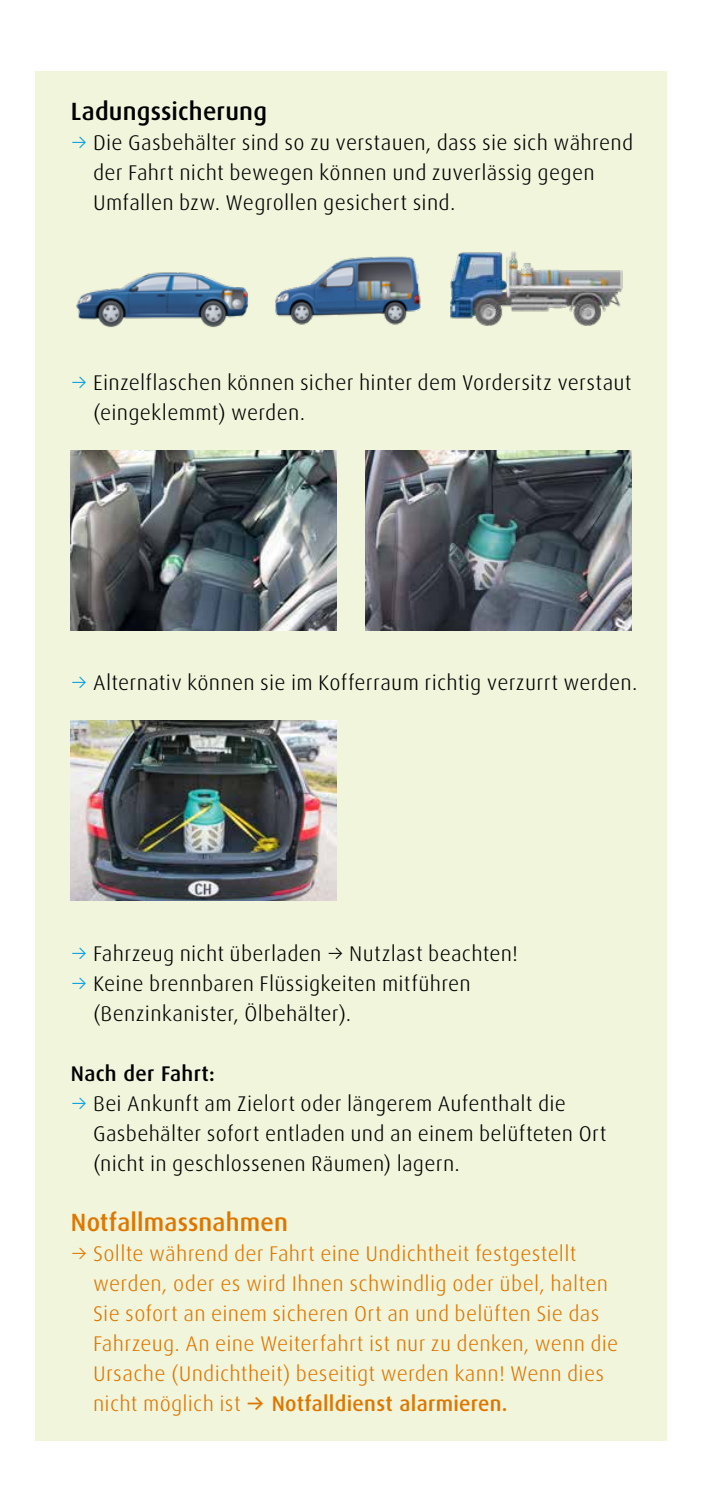
<style>
.page{position:relative;width:702px;height:1489px;background:#fff}
.page>*{position:absolute;margin:0;border:0;box-sizing:border-box;transform-origin:0 0}
.t1{font:500 25px "Linde Dax Global";letter-spacing:.005em;color:#de7700}
.t2{font:500 25px "Linde Dax Global";letter-spacing:.005em;color:#000}
.t3{font:300 21.25px/30px "Linde Dax Global";letter-spacing:.01em;color:#000}
.t4{font:300 21.25px/30px "Linde Dax Global";letter-spacing:.01em;color:#de7700}
.t5{font:500 21.25px "Linde Dax Global";letter-spacing:.015em;color:#000}
.s1{color:#009ee3}
.s2{font-weight:500}
</style>
<div class="page">
<div style="left:35px;top:71px;width:631px;height:1369px;background:#f1f5dc"></div>
<img style="left:275px;top:256px;width:146px;height:69px">
<img style="left:450px;top:251px;width:173px;height:75px">
<img style="left:76px;top:272px;width:173px;height:55px">
<img style="left:71px;top:720px;width:266px;height:180px">
<img style="left:71px;top:450px;width:266px;height:180px">
<img style="left:365px;top:450px;width:267px;height:180px">
<p class="t2" style="left:71px;top:97px;width:197px">Ladungssicherung</p>
<p class="t3" style="left:93px;top:128px;width:541px;text-indent:-22px"><span class="s1">→</span> Die Gasbehälter sind so zu verstauen, dass sie sich während der Fahrt nicht bewegen können und zuverlässig gegen<br>Umfallen bzw. Wegrollen gesichert sind.</p>
<p class="t3" style="left:93px;top:368px;width:540px;text-indent:-22px"><span class="s1">→</span> Einzelflaschen können sicher hinter dem Vordersitz verstaut (eingeklemmt) werden.</p>
<p class="t3" style="left:71px;top:668px;width:568px"><span class="s1">→</span> Alternativ können sie im Kofferraum richtig verzurrt werden.</p>
<p class="t3" style="left:71px;top:938px;width:448px"><span class="s1">→</span> Fahrzeug nicht überladen → Nutzlast beachten!</p>
<p class="t3" style="left:93px;top:968px;width:379px;text-indent:-22px"><span class="s1">→</span> Keine brennbaren Flüssigkeiten mitführen (Benzinkanister, Ölbehälter).</p>
<p class="t5" style="left:71px;top:1060px;width:145px">Nach der Fahrt:</p>
<p class="t3" style="left:93px;top:1088px;width:515px;text-indent:-22px"><span class="s1">→</span> Bei Ankunft am Zielort oder längerem Aufenthalt die<br>Gasbehälter sofort entladen und an einem belüfteten Ort (nicht in geschlossenen Räumen) lagern.</p>
<p class="t1" style="left:71px;top:1207px;width:218px">Notfallmassnahmen</p>
<p class="t4" style="left:93px;top:1238px;width:527px;text-indent:-22px">→ Sollte während der Fahrt eine Undichtheit festgestellt werden, oder es wird Ihnen schwindlig oder übel, halten Sie sofort an einem sicheren Ort an und belüften Sie das Fahrzeug. An eine Weiterfahrt ist nur zu denken, wenn die Ursache (Undichtheit) beseitigt werden kann! Wenn dies nicht möglich ist <span class="s2">→ Notfalldienst alarmieren.</span></p>
</div>
